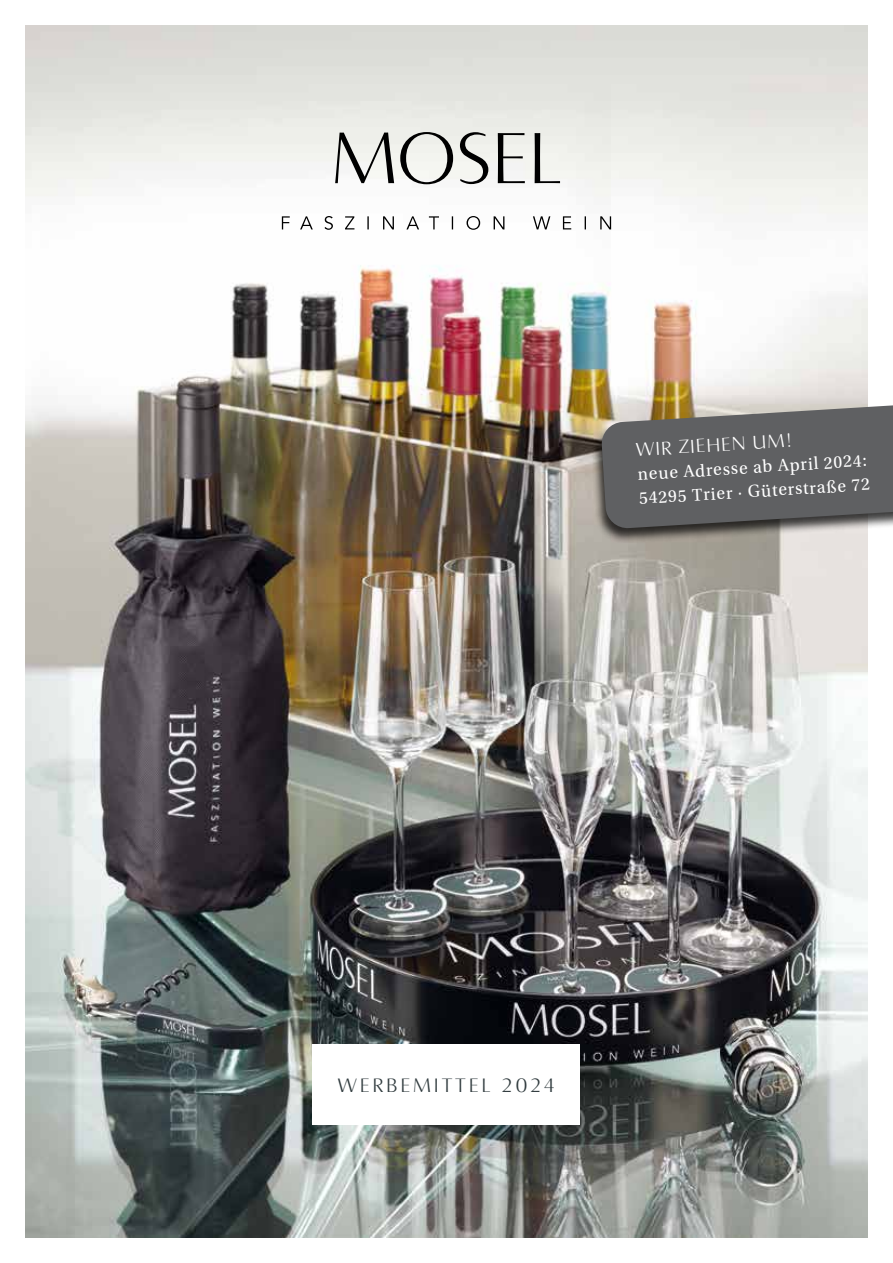
<style>
.page{position:relative;width:893px;height:1263px;background:#fff}
.page>*{position:absolute;margin:0;border:0;box-sizing:border-box;transform-origin:0 0}
.t1{font:300 18.75px "Accent Graphic";letter-spacing:.15em;color:#303b3e}
.t2{font:18px/24px "Utopia Std";color:#fff}
.t3{font:300 18px "Accent Graphic";color:#fff}
</style>
<div class="page">
<img style="left:26px;top:26px;width:841px;height:1211px">
<div style="left:591px;top:400px;width:302px;height:144px;background:#000;opacity:.75"></div>
<svg style="left:601px;top:400px;width:292px;height:129px;background:#6c6b6a"></svg>
<svg style="left:282px;top:216px;width:329px;height:14px"></svg>
<svg style="left:335px;top:132px;width:225px;height:52px"></svg>
<div style="left:313px;top:1044px;width:267px;height:81px;background:#fff"></div>
<p class="t3" style="left:635px;top:436px;width:158px;rotate:-4deg">WIR ZIEHEN UM!</p>
<p class="t2" style="left:637px;top:461px;width:233px;rotate:-3deg">neue Adresse ab April 2024:<br>54295 Trier · Güterstraße 72</p>
<p class="t1" style="left:338px;top:1071px;width:219px">WERBEMITTEL 2024</p>
</div>
